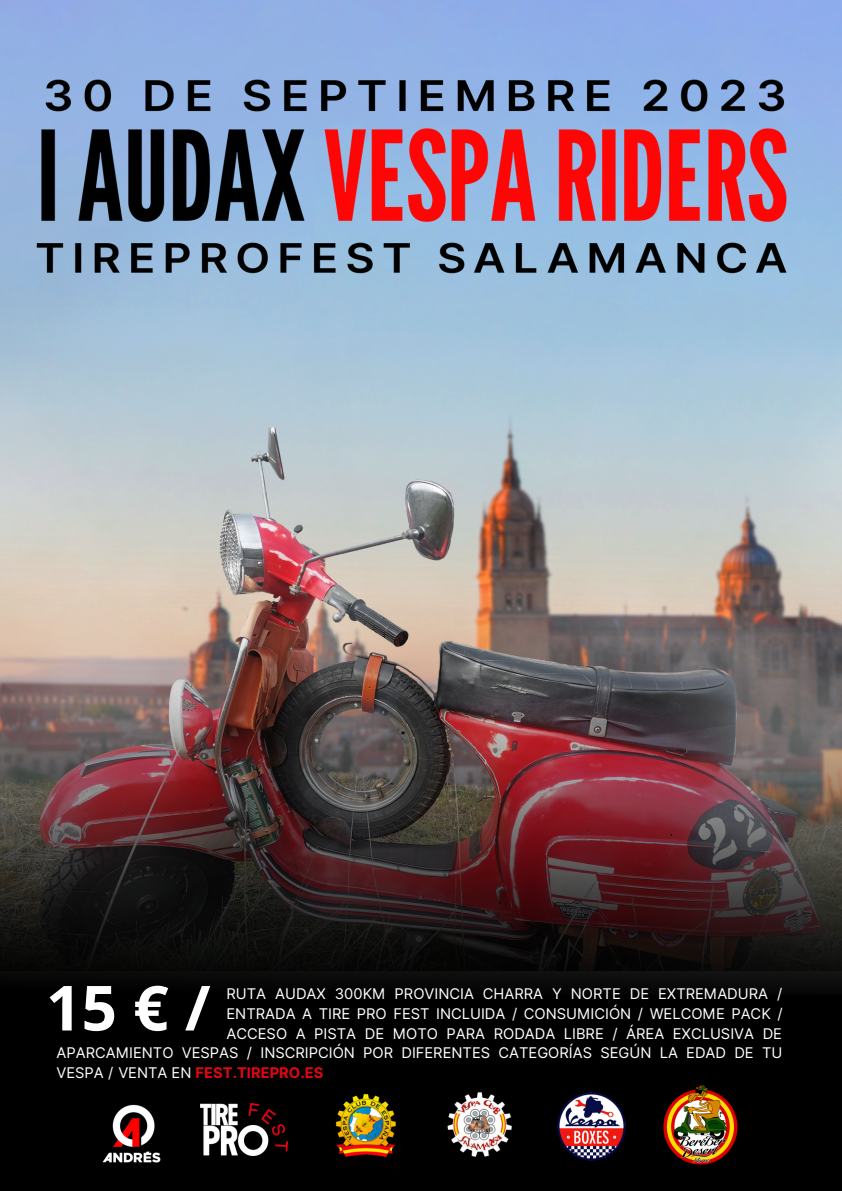
<style>
.page{position:relative;width:842px;height:1191px;background:#fff}
.page>*{position:absolute;margin:0;border:0;box-sizing:border-box;transform-origin:0 0}
.t1{font:700 62.2px "Open Sans";color:#fff}
.t2{font:14.7px/20.2px "Inter";color:#fff;text-align:justify}
.t3{font:700 14.7px "Inter";color:#e30613}
.s1{font-weight:400;color:#fff}
</style>
<div class="page">
<img style="left:0;top:0;width:842px;height:970px">
<img style="left:0;top:475px;width:841px;height:715px">
<img style="left:200px;top:1103px;width:88px;height:52px">
<img style="left:84px;top:1083px;width:101px;height:101px">
<img style="left:332px;top:1089px;width:72px;height:72px">
<img style="left:440px;top:1087px;width:80px;height:73px">
<img style="left:0;top:0;width:841px;height:319px">
<div style="left:44px;top:1044px;width:739px;height:37px;background:#000"></div>
<img style="left:557px;top:1092px;width:68px;height:68px">
<img style="left:662px;top:1083px;width:77px;height:82px">
<p class="t1" style="left:46px;top:963px;width:166px">15€/</p>
<p class="t2" style="left:227px;top:983px;width:558px">RUTA AUDAX 300KM PROVINCIA CHARRA Y NORTE DE EXTREMADURA / ENTRADA A TIRE PRO FEST INCLUIDA / CONSUMICIÓN / WELCOME PACK / ACCESO A PISTA DE MOTO PARA RODADA LIBRE / ÁREA EXCLUSIVA DE APARCAMIENTO</p>
<p class="t3" style="left:57px;top:1064px;width:268px"><span class="s1">VESPA / VENTA EN</span> FEST.TIREPRO.ES</p>
<p class="t2" style="left:57px;top:1042px;width:727px">APARCAMIENTO VESPAS / INSCRIPCIÓN POR DIFERENTES CATEGORÍAS SEGÚN LA EDAD DE TU</p>
</div>
